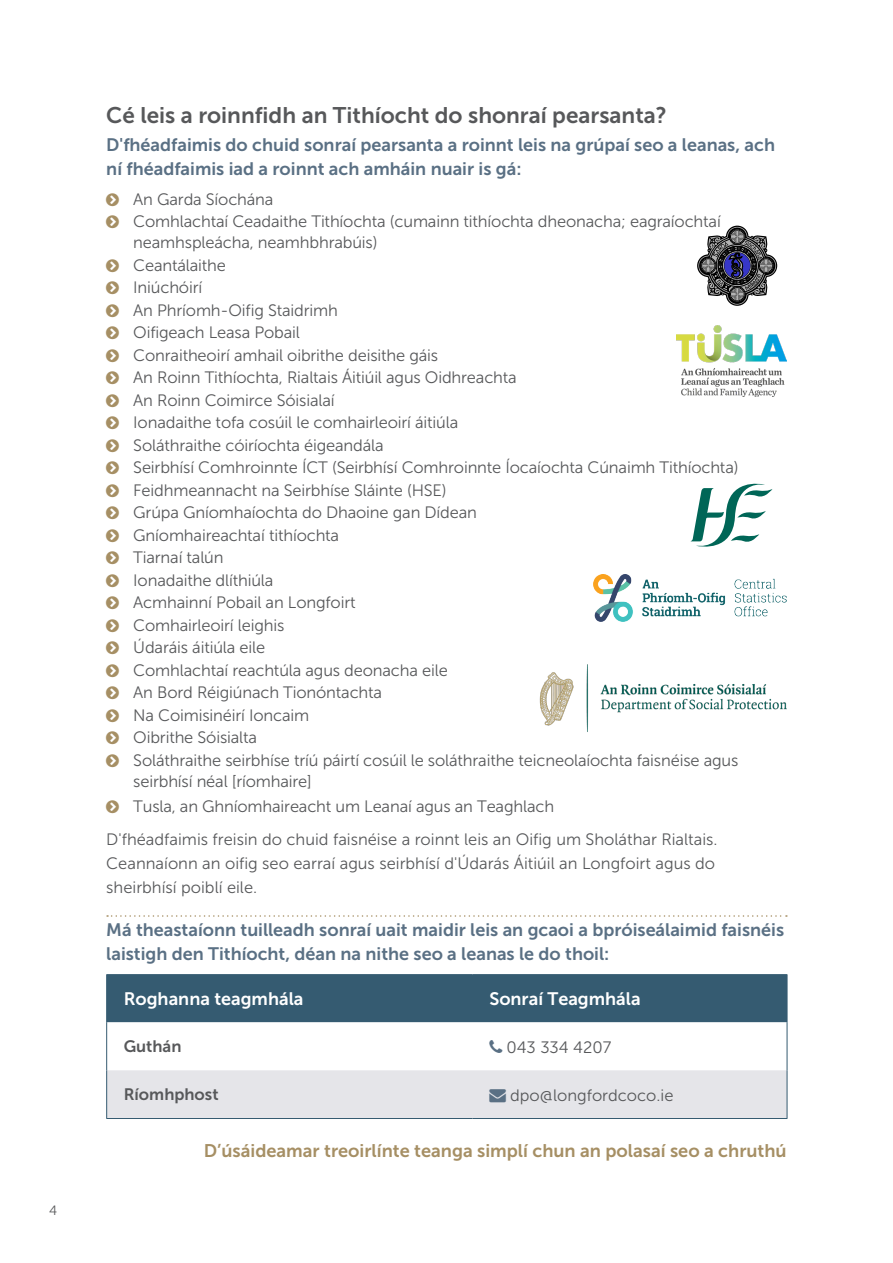
<style>
.page{position:relative;width:893px;height:1263px;background:#fff}
.page>*{position:absolute;margin:0;border:0;box-sizing:border-box;transform-origin:0 0}
.Section_H1{font:22.5px "Museo Sans 700";color:#57585a}
.P1{font:18.15px "Museo Sans 700";color:#a68f64}
.t1{font:18px/24px "Museo Sans 700";color:#5a7084}
.t2{font:18px "Museo Sans 700";color:#fff}
.P1-2{font:16.5px/21px "Museo Sans 300";letter-spacing:-.01em;color:#57585a}
.P1-3{font:16.5px "Museo Sans 700";color:#57585a}
.t3{font:13.5px "Museo Sans 300";color:#57585a}
.s1{color:#5a7084}
</style>
<div class="page">
<img style="left:676px;top:325px;width:111px;height:72px">
<svg style="left:107px;top:915px;width:680px;height:2px"></svg>
<div style="left:107px;top:975px;width:680px;height:47px;background:#355b71"></div>
<div style="left:107px;top:1070px;width:680px;height:48px;background:#e5e5e9"></div>
<hr style="left:106px;top:974px;width:366px;height:1px;background:#355b71">
<hr style="left:106px;top:975px;width:1px;height:47px;background:#355b71">
<hr style="left:472px;top:974px;width:315px;height:1px;background:#355b71">
<hr style="left:787px;top:975px;width:1px;height:47px;background:#355b71">
<hr style="left:106px;top:1022px;width:1px;height:48px;background:#355b71">
<hr style="left:787px;top:1022px;width:1px;height:48px;background:#355b71">
<hr style="left:106px;top:1070px;width:1px;height:48px;background:#355b71">
<hr style="left:787px;top:1070px;width:1px;height:48px;background:#355b71">
<hr style="left:106px;top:1118px;width:366px;height:1px;background:#355b71">
<hr style="left:472px;top:1118px;width:315px;height:1px;background:#355b71">
<svg style="left:690px;top:483px;width:83px;height:64px"></svg>
<svg style="left:697px;top:226px;width:80px;height:80px"></svg>
<img style="left:594px;top:574px;width:193px;height:47px">
<img style="left:539px;top:664px;width:248px;height:68px">
<p class="t3" style="left:49px;top:1203px;width:10px">4</p>
<p class="Section_H1" style="left:106px;top:103px;width:562px">Cé leis a roinnfidh an Tithíocht do shonraí pearsanta?</p>
<h3 class="t1" style="left:106px;top:133px;width:670px">D'fhéadfaimis do chuid sonraí pearsanta a roinnt leis na grúpaí seo a leanas, ach ní fhéadfaimis iad a roinnt ach amháin nuair is gá:</h3>
<p class="P1-2" style="left:133px;top:189px;width:142px">An Garda Síochána</p>
<p class="P1-2" style="left:133px;top:211px;width:589px">Comhlachtaí Ceadaithe Tithíochta (cumainn tithíochta dheonacha; eagraíochtaí neamhspleácha, neamhbhrabúis)</p>
<p class="P1-2" style="left:133px;top:255px;width:94px">Ceantálaithe</p>
<p class="P1-2" style="left:133px;top:277px;width:70px">Iniúchóirí</p>
<p class="P1-2" style="left:133px;top:300px;width:206px">An Phríomh-Oifig Staidrimh</p>
<p class="P1-2" style="left:133px;top:322px;width:168px">Oifigeach Leasa Pobail</p>
<p class="P1-2" style="left:133px;top:345px;width:306px">Conraitheoirí amhail oibrithe deisithe gáis</p>
<p class="P1-2" style="left:133px;top:367px;width:385px">An Roinn Tithíochta, Rialtais Áitiúil agus Oidhreachta</p>
<p class="P1-2" style="left:133px;top:390px;width:203px">An Roinn Coimirce Sóisialaí</p>
<p class="P1-2" style="left:133px;top:412px;width:327px">Ionadaithe tofa cosúil le comhairleoirí áitiúla</p>
<p class="P1-2" style="left:133px;top:435px;width:252px">Soláthraithe cóiríochta éigeandála</p>
<p class="P1-2" style="left:133px;top:457px;width:607px">Seirbhísí Comhroinnte ÍCT (Seirbhísí Comhroinnte Íocaíochta Cúnaimh Tithíochta)</p>
<p class="P1-2" style="left:133px;top:480px;width:315px">Feidhmeannacht na Seirbhíse Sláinte (HSE)</p>
<p class="P1-2" style="left:133px;top:502px;width:345px">Grúpa Gníomhaíochta do Dhaoine gan Dídean</p>
<p class="P1-2" style="left:133px;top:525px;width:207px">Gníomhaireachtaí tithíochta</p>
<p class="P1-2" style="left:133px;top:547px;width:92px">Tiarnaí talún</p>
<p class="P1-2" style="left:133px;top:570px;width:142px">Ionadaithe dlíthiúla</p>
<p class="P1-2" style="left:133px;top:592px;width:224px">Acmhainní Pobail an Longfoirt</p>
<p class="P1-2" style="left:133px;top:615px;width:153px">Comhairleoirí leighis</p>
<p class="P1-2" style="left:133px;top:637px;width:133px">Údaráis áitiúla eile</p>
<p class="P1-2" style="left:133px;top:660px;width:316px">Comhlachtaí reachtúla agus deonacha eile</p>
<p class="P1-2" style="left:133px;top:682px;width:250px">An Bord Réigiúnach Tionóntachta</p>
<p class="P1-2" style="left:133px;top:705px;width:178px">Na Coimisinéirí Ioncaim</p>
<p class="P1-2" style="left:133px;top:727px;width:125px">Oibrithe Sóisialta</p>
<p class="P1-2" style="left:133px;top:750px;width:607px">Soláthraithe seirbhíse tríú páirtí cosúil le soláthraithe teicneolaíochta faisnéise agus seirbhísí néal [ríomhaire]</p>
<p class="P1-2" style="left:133px;top:796px;width:422px">Tusla, an Ghníomhaireacht um Leanaí agus an Teaghlach</p>
<p class="P1-2" style="left:106px;top:827px;width:613px;line-height:24px">D'fhéadfaimis freisin do chuid faisnéise a roinnt leis an Oifig um Sholáthar Rialtais.<br>Ceannaíonn an oifig seo earraí agus seirbhísí d'Údarás Áitiúil an Longfoirt agus do sheirbhísí poiblí eile.</p>
<h3 class="t1" style="left:106px;top:917px;width:679px">Má theastaíonn tuilleadh sonraí uait maidir leis an gcaoi a bpróiseálaimid faisnéis laistigh den Tithíocht, déan na nithe seo a leanas le do thoil:</h3>
<h3 class="t2" style="left:124px;top:989px;width:181px">Roghanna teagmhála</h3>
<h3 class="t2" style="left:489px;top:989px;width:153px">Sonraí Teagmhála</h3>
<p class="P1-3" style="left:124px;top:1037px;width:59px">Guthán</p>
<p class="P1-2" style="left:506px;top:1037px;width:106px">043 334 4207</p>
<p class="P1-3" style="left:124px;top:1085px;width:96px">Ríomhphost</p>
<p class="P1-2" style="left:489px;top:1085px;width:186px"><span class="s1">→</span> dpo@longfordcoco.ie</p>
<p class="P1" style="left:204px;top:1140px;width:584px">D’úsáideamar treoirlínte teanga simplí chun an polasaí seo a chruthú</p>
</div>
